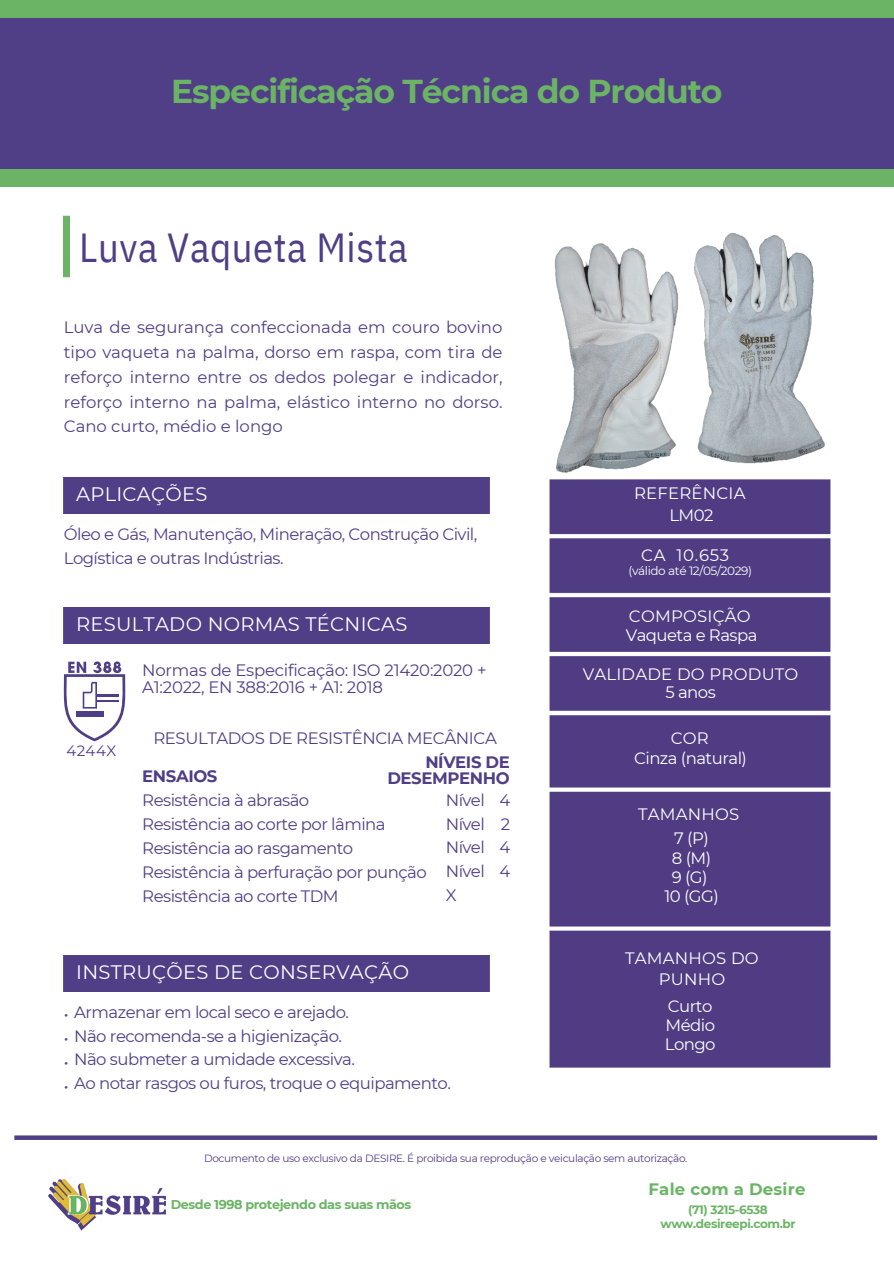
<style>
.page{position:relative;width:894px;height:1264px;background:#fff}
.page>*{position:absolute;margin:0;border:0;box-sizing:border-box;transform-origin:0 0}
.t1{font:40.5px "IBM Plex Sans Cond";letter-spacing:.015em;color:#503e86}
.t2{font:700 33px "Montserrat";letter-spacing:-.03em;color:#6bb465}
.t3{font:19.5px "Montserrat";letter-spacing:.015em;color:#fff}
.t4{font:16.5px/23.7px "Montserrat";letter-spacing:-.03em;color:#503e86;text-align:justify}
.t5{font:16.5px/19.2px "Montserrat";letter-spacing:.015em;color:#fff}
.t6{font:16.5px "Montserrat";letter-spacing:-.03em;color:#fff}
.t7{font:700 16.5px "Montserrat";letter-spacing:-.025em;color:#503e86}
.t8{font:700 16.5px "Montserrat";letter-spacing:.015em;color:#6bb465}
.t9{font:15px "Montserrat";letter-spacing:.03em;color:#503e86}
.t10{font:700 12.75px "Montserrat";letter-spacing:-.03em;color:#6bb465}
.t11{font:700 12px "Montserrat";letter-spacing:-.03em;color:#6bb465}
.t12{font:12px "Montserrat";letter-spacing:-.03em;color:#fff}
.t13{font:10.5px "Montserrat";letter-spacing:-.03em;color:#503e86}
</style>
<div class="page">
<img style="left:64px;top:215px;width:5px;height:63px">
<div style="left:64px;top:477px;width:425px;height:36px;background:#503e86"></div>
<div style="left:64px;top:607px;width:425px;height:36px;background:#503e86"></div>
<div style="left:64px;top:955px;width:425px;height:36px;background:#503e86"></div>
<svg style="left:64px;top:661px;width:61px;height:80px"></svg>
<div style="left:549px;top:479px;width:282px;height:589px;background:#503c82"></div>
<div style="left:0;top:0;width:893px;height:187px;background:#6bb465"></div>
<div style="left:0;top:18px;width:893px;height:151px;background:#503e86"></div>
<img style="left:49px;top:1179px;width:117px;height:51px">
<svg style="left:14px;top:1135px;width:862px;height:4px;background:#635393"></svg>
<img style="left:554px;top:232px;width:271px;height:241px">
<h3 class="t2" style="left:171px;top:71px;width:553px">Especificação Técnica do Produto</h3>
<h3 class="t1" style="left:79px;top:220px;width:330px">Luva Vaqueta Mista</h3>
<p class="t4" style="left:64px;top:315px;width:440px;line-height:24.8px">Luva de segurança confeccionada em couro bovino tipo vaqueta na palma, dorso em raspa, com tira de reforço interno entre os dedos polegar e indicador, reforço interno na palma, elástico interno no dorso.<br>Cano curto, médio e longo</p>
<p class="t3" style="left:76px;top:482px;width:133px">APLICAÇÕES</p>
<h3 class="t4" style="left:64px;top:522px;width:415px">Óleo e Gás, Manutenção, Mineração, Construção Civil,<br>Logística e outras Indústrias.</h3>
<p class="t3" style="left:76px;top:612px;width:332px">RESULTADO NORMAS TÉCNICAS</p>
<h5 class="t9" style="left:66px;top:741px;width:51px">4244X</h5>
<p class="t4" style="left:142px;top:661px;width:345px;line-height:16.8px">Normas de Especificação: ISO 21420:2020 +<br>A1:2022, EN 388:2016 + A1: 2018</p>
<p class="t4" style="left:153px;top:726px;width:345px">RESULTADOS DE RESISTÊNCIA MECÂNICA</p>
<h5 class="t7" style="left:425px;top:751px;width:86px">NÍVEIS DE</h5>
<p class="t7" style="left:142px;top:766px;width:77px">ENSAIOS</p>
<h5 class="t7" style="left:387px;top:767px;width:124px">DESEMPENHO</h5>
<h5 class="t4" style="left:142px;top:788px;width:168px">Resistência à abrasão</h5>
<p class="t4" style="left:142px;top:812px;width:245px">Resistência ao corte por lâmina</p>
<h5 class="t4" style="left:142px;top:836px;width:212px">Resistência ao rasgamento</h5>
<h4 class="t4" style="left:142px;top:859px;width:286px">Resistência à perfuração por punção</h4>
<h4 class="t4" style="left:142px;top:883px;width:198px">Resistência ao corte TDM</h4>
<p class="t4" style="left:445px;top:788px;width:66px">Nível 4<br>Nível 2<br>Nível 4<br>Nível 4<br>X</p>
<p class="t3" style="left:76px;top:959px;width:334px">INSTRUÇÕES DE CONSERVAÇÃO</p>
<p class="t4" style="left:74px;top:999px;width:276px">Armazenar em local seco e arejado.</p>
<p class="t4" style="left:74px;top:1023px;width:269px">Não recomenda-se a higienização.</p>
<p class="t4" style="left:74px;top:1047px;width:282px">Não submeter a umidade excessiva.</p>
<p class="t4" style="left:74px;top:1071px;width:378px">Ao notar rasgos ou furos, troque o equipamento.</p>
<p class="t4" style="left:64px;top:1002px;width:6px">•</p>
<h5 class="t4" style="left:64px;top:1026px;width:6px">•</h5>
<h5 class="t4" style="left:64px;top:1049px;width:6px">•</h5>
<h5 class="t4" style="left:64px;top:1073px;width:6px">•</h5>
<p class="t5" style="left:634px;top:483px;width:113px">REFERÊNCIA</p>
<p class="t5" style="left:669px;top:505px;width:46px">LM02</p>
<p class="t5" style="left:641px;top:545px;width:90px">CA 10.653</p>
<p class="t12" style="left:628px;top:564px;width:125px">(válido até 12/05/2029)</p>
<h5 class="t5" style="left:628px;top:606px;width:123px">COMPOSIÇÃO</h5>
<p class="t6" style="left:625px;top:625px;width:133px">Vaqueta e Raspa</p>
<p class="t5" style="left:582px;top:664px;width:217px">VALIDADE DO PRODUTO</p>
<p class="t5" style="left:665px;top:682px;width:52px">5 anos</p>
<h5 class="t5" style="left:670px;top:729px;width:40px">COR</h5>
<p class="t6" style="left:634px;top:748px;width:114px">Cinza (natural)</p>
<h5 class="t5" style="left:638px;top:804px;width:103px">TAMANHOS</h5>
<p class="t5" style="left:671px;top:828px;width:41px">7 (P)<br>8 (M)<br>9 (G)</p>
<p class="t5" style="left:664px;top:886px;width:56px">10 (GG)</p>
<p class="t5" style="left:625px;top:948px;width:135px;line-height:20.2px;text-align:center">TAMANHOS DO<br>PUNHO</p>
<p class="t5" style="left:667px;top:996px;width:46px">Curto</p>
<p class="t5" style="left:665px;top:1015px;width:51px">Médio</p>
<h6 class="t5" style="left:664px;top:1034px;width:52px">Longo</h6>
<p class="t13" style="left:204px;top:1152px;width:485px">Documento de uso exclusivo da DESIRE. É proibida sua reprodução e veiculação sem autorização.</p>
<p class="t10" style="left:171px;top:1196px;width:242px">Desde 1998 protejendo das suas mãos</p>
<h5 class="t8" style="left:648px;top:1178px;width:158px">Fale com a Desire</h5>
<p class="t11" style="left:688px;top:1202px;width:81px">(71) 3215-6538</p>
<p class="t11" style="left:660px;top:1216px;width:136px">www.desireepi.com.br</p>
</div>
